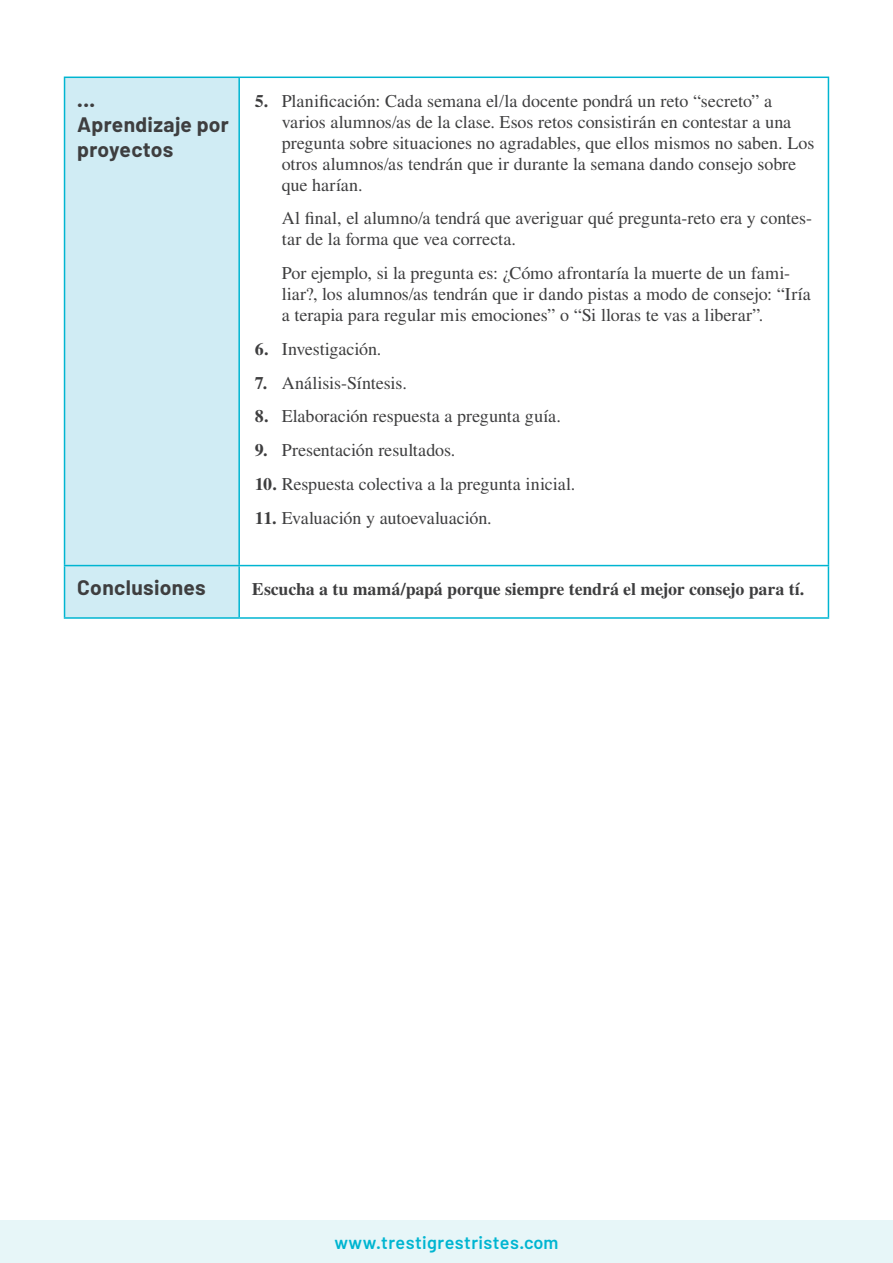
<style>
.page{position:relative;width:893px;height:1263px;background:#fff}
.page>*{position:absolute;margin:0;border:0;box-sizing:border-box;transform-origin:0 0}
.t1{font:700 21px/25.2px "Barlow";letter-spacing:.015em;color:#3e3e3f}
.t2{font:18px/21px "Nimbus Rom No 9 L";color:#3e3e3f}
.t3{font:500 18px "Nimbus Rom No 9 L";letter-spacing:-.01em;color:#3e3e3f}
.t4{font:600 18px "Barlow";letter-spacing:.025em;color:#00b5d1}
.s1{font-weight:500}
</style>
<div class="page">
<div style="left:0;top:1220px;width:893px;height:43px;background:#e7f6f8"></div>
<div style="left:65px;top:78px;width:173px;height:539px;background:#d0ecf4"></div>
<svg style="left:240px;top:78px;width:588px;height:539px"></svg>
<hr style="left:64px;top:77px;width:176px;height:1px;background:#00b5d1">
<hr style="left:64px;top:78px;width:1px;height:487px;background:#00b5d1">
<hr style="left:238px;top:78px;width:2px;height:487px;background:#00b5d1">
<hr style="left:64px;top:565px;width:176px;height:1px;background:#00b5d1">
<hr style="left:64px;top:566px;width:1px;height:51px;background:#00b5d1">
<hr style="left:238px;top:566px;width:2px;height:51px;background:#00b5d1">
<hr style="left:64px;top:617px;width:176px;height:2px;background:#00b5d1">
<hr style="left:240px;top:77px;width:589px;height:1px;background:#00b5d1">
<hr style="left:828px;top:78px;width:1px;height:487px;background:#00b5d1">
<hr style="left:240px;top:565px;width:589px;height:1px;background:#00b5d1">
<hr style="left:828px;top:566px;width:1px;height:51px;background:#00b5d1">
<hr style="left:240px;top:617px;width:589px;height:2px;background:#00b5d1">
<p class="t1" style="left:77px;top:87px;width:153px">...<br>Aprendizaje por proyectos</p>
<p class="t2" style="left:282px;top:89px;width:534px;text-indent:-27px"><span class="s1">5.</span> Planificación: Cada semana el/la docente pondrá un reto “secreto” a varios alumnos/as de la clase. Esos retos consistirán en contestar a una pregunta sobre situaciones no agradables, que ellos mismos no saben. Los otros alumnos/as tendrán que ir durante la semana dando consejo sobre que harían.</p>
<p class="t2" style="left:282px;top:207px;width:532px">Al final, el alumno/a tendrá que averiguar qué pregunta-reto era y contes&shy;tar de la forma que vea correcta.</p>
<p class="t2" style="left:282px;top:262px;width:530px">Por ejemplo, si la pregunta es: ¿Cómo afrontaría la muerte de un fami&shy;liar?, los alumnos/as tendrán que ir dando pistas a modo de consejo: “Iría a terapia para regular mis emociones” o “Si lloras te vas a liberar”.</p>
<p class="t2" style="left:255px;top:338px;width:128px"><span class="s1">6.</span> Investigación.</p>
<p class="t2" style="left:255px;top:371px;width:154px"><span class="s1">7.</span> Análisis-Síntesis.</p>
<p class="t2" style="left:255px;top:405px;width:308px"><span class="s1">8.</span> Elaboración respuesta a pregunta guía.</p>
<p class="t2" style="left:255px;top:439px;width:202px"><span class="s1">9.</span> Presentación resultados.</p>
<p class="t2" style="left:255px;top:473px;width:322px"><span class="s1">10.</span> Respuesta colectiva a la pregunta inicial.</p>
<p class="t2" style="left:255px;top:506px;width:239px"><span class="s1">11.</span> Evaluación y autoevaluación.</p>
<p class="t1" style="left:77px;top:575px;width:130px">Conclusiones</p>
<p class="t3" style="left:252px;top:576px;width:554px">Escucha a tu mamá/papá porque siempre tendrá el mejor consejo para tí.</p>
<p class="t4" style="left:334px;top:1231px;width:226px">www.trestigrestristes.com</p>
</div>
